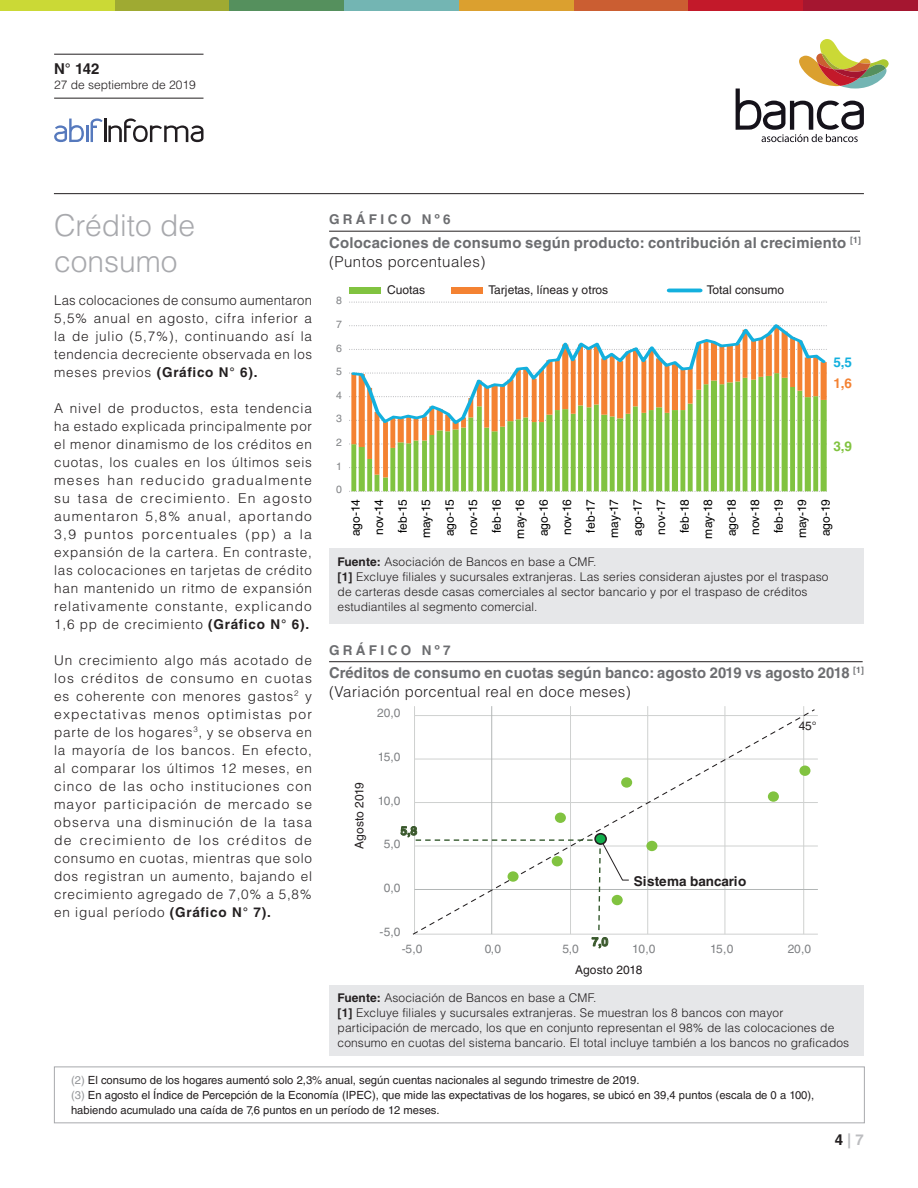
<style>
.page{position:relative;width:918px;height:1188px;background:#fff}
.page>*{position:absolute;margin:0;border:0;box-sizing:border-box;transform-origin:0 0}
.t1{font:300 30px/36px "Helvetica LT Std";color:#a8a9ad}
.t2{font:700 15px "Helvetica LT Std";letter-spacing:.01em;color:#6c6d70}
.t3{font:300 15px "Helvetica LT Std";letter-spacing:.03em;color:#231f20}
.t4{font:700 15px "Helvetica LT Std";color:#231f20}
.t5{font:700 15px "Helvetica LT Std";color:#bcbdc0}
.t6{font:300 13.5px/18px "Helvetica LT Std";letter-spacing:.06em;color:#231f20;text-align:justify}
.t7{font:700 13.5px "Helvetica LT Std";letter-spacing:.25em;color:#6c6d70}
.t8{font:700 13.5px "Helvetica LT Std";letter-spacing:.005em;color:#231f20}
.t9{font:700 13.5px "Helvetica LT Std";color:#81c340}
.t10{font:700 13.5px "Helvetica LT Std";color:#f48232}
.t11{font:700 13.5px "Helvetica LT Std";color:#13b0de}
.t12{font:300 12px/15px "Helvetica LT Std";letter-spacing:.01em;color:#231f20}
.t13{font:12px/23.5px "Helvetica LT Std";color:#000;text-align:center}
.t14{font:12px "Helvetica LT Std";color:#231f20}
.t15{font:12px "Helvetica LT Std";letter-spacing:-.04em;color:#808285}
.t16{font:700 12px "Helvetica LT Std";color:#38572a}
.t17{font:11.25px/15px "Helvetica LT Std";color:#231f20}
.t18{font:10.5px "Helvetica LT Std";color:#808285}
.s1{font-weight:700}
.s2{color:#939598}
.s3{color:#231f20}
</style>
<div class="page">
<div style="left:0;top:0;width:115px;height:10px;background:#cbd936"></div>
<div style="left:115px;top:0;width:115px;height:10px;background:#9faa32"></div>
<div style="left:229px;top:0;width:115px;height:10px;background:#55905d"></div>
<div style="left:344px;top:0;width:115px;height:10px;background:#73b5b3"></div>
<div style="left:459px;top:0;width:115px;height:10px;background:#dba02f"></div>
<div style="left:574px;top:0;width:114px;height:10px;background:#cb5e32"></div>
<div style="left:688px;top:0;width:115px;height:10px;background:#c3192a"></div>
<div style="left:803px;top:0;width:115px;height:10px;background:#a51630"></div>
<svg style="left:736px;top:39px;width:153px;height:103px"></svg>
<svg style="left:54px;top:118px;width:150px;height:24px"></svg>
<hr style="left:54px;top:98px;width:150px;height:1px;background:#231f20">
<hr style="left:54px;top:54px;width:150px;height:1px;background:#231f20">
<div style="left:329px;top:548px;width:535px;height:75px;background:#e6e7e9"></div>
<div style="left:329px;top:985px;width:535px;height:71px;background:#e6e7e9"></div>
<hr style="left:329px;top:231px;width:531px;height:1px;background:#231f20">
<hr style="left:329px;top:661px;width:534px;height:1px;background:#231f20">
<svg style="left:351px;top:302px;width:476px;height:1px"></svg>
<svg style="left:351px;top:325px;width:476px;height:167px"></svg>
<svg style="left:351px;top:324px;width:475px;height:100px"></svg>
<div style="left:350px;top:288px;width:31px;height:6px;background:#81c340"></div>
<div style="left:451px;top:288px;width:31px;height:6px;background:#f48232"></div>
<svg style="left:666px;top:288px;width:37px;height:5px"></svg>
<hr style="left:415px;top:934px;width:403px;height:1px;background:#cfd1d0">
<hr style="left:415px;top:846px;width:403px;height:1px;background:#cfd1d0">
<hr style="left:415px;top:802px;width:403px;height:1px;background:#cfd1d0">
<hr style="left:415px;top:759px;width:403px;height:1px;background:#cfd1d0">
<hr style="left:415px;top:715px;width:403px;height:1px;background:#cfd1d0">
<hr style="left:414px;top:706px;width:1px;height:228px;background:#cfd1d0">
<hr style="left:570px;top:706px;width:1px;height:228px;background:#cfd1d0">
<hr style="left:647px;top:706px;width:1px;height:228px;background:#cfd1d0">
<hr style="left:725px;top:706px;width:1px;height:228px;background:#cfd1d0">
<hr style="left:803px;top:706px;width:1px;height:228px;background:#cfd1d0">
<hr style="left:491px;top:706px;width:1px;height:228px;background:#b2b6b6">
<hr style="left:415px;top:889px;width:403px;height:1px;background:#b2b6b6">
<svg style="left:415px;top:708px;width:401px;height:227px"></svg>
<svg style="left:401px;top:826px;width:229px;height:122px"></svg>
<div style="left:555px;top:813px;width:11px;height:10px;background:#81c340;border-radius:50%"></div>
<div style="left:646px;top:841px;width:11px;height:10px;background:#81c340;border-radius:50%"></div>
<div style="left:552px;top:856px;width:11px;height:10px;background:#81c340;border-radius:50%"></div>
<div style="left:768px;top:791px;width:11px;height:11px;background:#81c340;border-radius:50%"></div>
<div style="left:621px;top:777px;width:11px;height:11px;background:#81c340;border-radius:50%"></div>
<div style="left:508px;top:871px;width:11px;height:11px;background:#81c340;border-radius:50%"></div>
<div style="left:612px;top:895px;width:11px;height:10px;background:#81c340;border-radius:50%"></div>
<div style="left:799px;top:766px;width:11px;height:10px;background:#81c340;border-radius:50%"></div>
<div style="left:595px;top:834px;width:11px;height:10px;background:#11af4b;border-radius:50%"></div>
<div style="left:594px;top:833px;width:13px;height:12px;border:2px solid #231f20;border-radius:50%"></div>
<div style="left:54px;top:1067px;width:811px;height:56px;border:1px solid #a8a9ad"></div>
<hr style="left:54px;top:193px;width:810px;height:1px;background:#231f20">
<p class="t4" style="left:54px;top:60px;width:47px">N° 142</p>
<p class="t12" style="left:54px;top:77px;width:143px">27 de septiembre de 2019</p>
<p class="t1" style="left:54px;top:207px;width:143px">Crédito de consumo</p>
<p class="t6" style="left:54px;top:291px;width:259px">Las colocaciones de consumo aumentaron 5,5% anual en agosto, cifra inferior a la de julio (5,7%), continuando así la tendencia decreciente observada en los meses previos <span class="s1">(Gráfico N° 6).</span></p>
<p class="t6" style="left:54px;top:399px;width:259px">A nivel de productos, esta tendencia ha estado explicada principalmente por el menor dinamismo de los créditos en cuotas, los cuales en los últimos seis meses han reducido gradualmente su tasa de crecimiento. En agosto aumentaron 5,8% anual, aportando 3,9 puntos porcentuales (pp) a la expansión de la cartera. En contraste, las colocaciones en tarjetas de crédito han mantenido un ritmo de expansión relativamente constante, explicando 1,6 pp de crecimiento <span class="s1">(Gráfico N° 6).</span></p>
<p class="t6" style="left:54px;top:651px;width:259px">Un crecimiento algo más acotado de los créditos de consumo en cuotas es coherente con menores gastos<sup>2</sup> y expectativas menos optimistas por parte de los hogares<sup>3</sup>, y se observa en la mayoría de los bancos. En efecto, al comparar los últimos 12 meses, en cinco de las ocho instituciones con mayor participación de mercado se observa una disminución de la tasa de crecimiento de los créditos de consumo en cuotas, mientras que solo dos registran un aumento, bajando el crecimiento agregado de 7,0% a 5,8% en igual período <span class="s1">(Gráfico N° 7).</span></p>
<p class="t7" style="left:329px;top:211px;width:123px">GRÁFICO Nº6</p>
<p class="t2" style="left:329px;top:233px;width:534px">Colocaciones de consumo según producto: contribución al crecimiento <sup>[1]</sup></p>
<p class="t3" style="left:329px;top:252px;width:158px">(Puntos porcentuales)</p>
<p class="t18" style="left:336px;top:295px;width:7px">8</p>
<p class="t18" style="left:336px;top:318px;width:7px">7</p>
<p class="t18" style="left:336px;top:342px;width:7px">6</p>
<p class="t18" style="left:336px;top:365px;width:7px">5</p>
<p class="t18" style="left:336px;top:389px;width:7px">4</p>
<p class="t18" style="left:336px;top:413px;width:7px">3</p>
<p class="t18" style="left:336px;top:436px;width:7px">2</p>
<p class="t18" style="left:336px;top:460px;width:7px">1</p>
<p class="t18" style="left:336px;top:483px;width:7px">0</p>
<p class="t14" style="left:387px;top:283px;width:40px">Cuotas</p>
<p class="t14" style="left:488px;top:283px;width:121px">Tarjetas, líneas y otros</p>
<p class="t14" style="left:707px;top:283px;width:79px">Total consumo</p>
<p class="t11" style="left:833px;top:354px;width:20px">5,5</p>
<p class="t10" style="left:833px;top:375px;width:20px">1,6</p>
<p class="t9" style="left:833px;top:438px;width:20px">3,9</p>
<p class="t13" style="left:344px;top:539px;width:41px;rotate:-90deg">ago-14 nov-14 feb-15 may-15 ago-15 nov-15 feb-16 may-16 ago-16 nov-16 feb-17 may-17 ago-17 nov-17 feb-18 may-18 ago-18 nov-18 feb-19 may-19 ago-19</p>
<p class="t12" style="left:338px;top:554px;width:260px"><span class="s1">Fuente:</span> Asociación de Bancos en base a CMF.</p>
<p class="t12" style="left:338px;top:569px;width:493px"><span class="s1">[1]</span> Excluye filiales y sucursales extranjeras. Las series consideran ajustes por el traspaso de carteras desde casas comerciales al sector bancario y por el traspaso de créditos estudiantiles al segmento comercial.</p>
<p class="t7" style="left:329px;top:642px;width:123px">GRÁFICO Nº7</p>
<p class="t2" style="left:329px;top:664px;width:536px">Créditos de consumo en cuotas según banco: agosto 2019 vs agosto 2018 <sup>[1]</sup></p>
<p class="t3" style="left:329px;top:683px;width:303px">(Variación porcentual real en doce meses)</p>
<p class="t15" style="left:377px;top:706px;width:25px">20,0</p>
<p class="t14" style="left:352px;top:849px;width:69px;rotate:-90deg">Agosto 2019</p>
<p class="t15" style="left:378px;top:750px;width:24px">15,0</p>
<p class="t15" style="left:378px;top:793px;width:24px">10,0</p>
<p class="t16" style="left:401px;top:823px;width:18px">5,8</p>
<p class="t15" style="left:384px;top:837px;width:18px">5,0</p>
<p class="t15" style="left:384px;top:881px;width:18px">0,0</p>
<p class="t14" style="left:799px;top:719px;width:19px">45°</p>
<p class="t8" style="left:634px;top:873px;width:114px">Sistema bancario</p>
<p class="t15" style="left:380px;top:925px;width:23px">-5,0</p>
<p class="t16" style="left:592px;top:934px;width:18px">7,0</p>
<p class="t15" style="left:402px;top:942px;width:22px">-5,0</p>
<p class="t15" style="left:485px;top:942px;width:18px">0,0</p>
<p class="t15" style="left:563px;top:942px;width:18px">5,0</p>
<p class="t15" style="left:632px;top:942px;width:25px">10,0</p>
<p class="t15" style="left:710px;top:942px;width:25px">15,0</p>
<p class="t15" style="left:788px;top:942px;width:25px">20,0</p>
<p class="t14" style="left:575px;top:962px;width:69px">Agosto 2018</p>
<p class="t12" style="left:338px;top:990px;width:260px"><span class="s1">Fuente:</span> Asociación de Bancos en base a CMF.</p>
<p class="t12" style="left:338px;top:1005px;width:513px"><span class="s1">[1]</span> Excluye filiales y sucursales extranjeras. Se muestran los 8 bancos con mayor participación de mercado, los que en conjunto representan el 98% de las colocaciones de consumo en cuotas del sistema bancario. El total incluye también a los bancos no graficados</p>
<p class="t17" style="left:71px;top:1072px;width:570px"><span class="s2">(2)</span> El consumo de los hogares aumentó solo 2,3% anual, según cuentas nacionales al segundo trimestre de 2019.</p>
<p class="t17" style="left:71px;top:1087px;width:745px"><span class="s2">(3)</span> En agosto el Índice de Percepción de la Economía (IPEC), que mide las expectativas de los hogares, se ubicó en 39,4 puntos (escala de 0 a 100), habiendo acumulado una caída de 7,6 puntos en un período de 12 meses.</p>
<p class="t5" style="left:835px;top:1130px;width:31px"><span class="s3">4</span> | 7</p>
</div>
